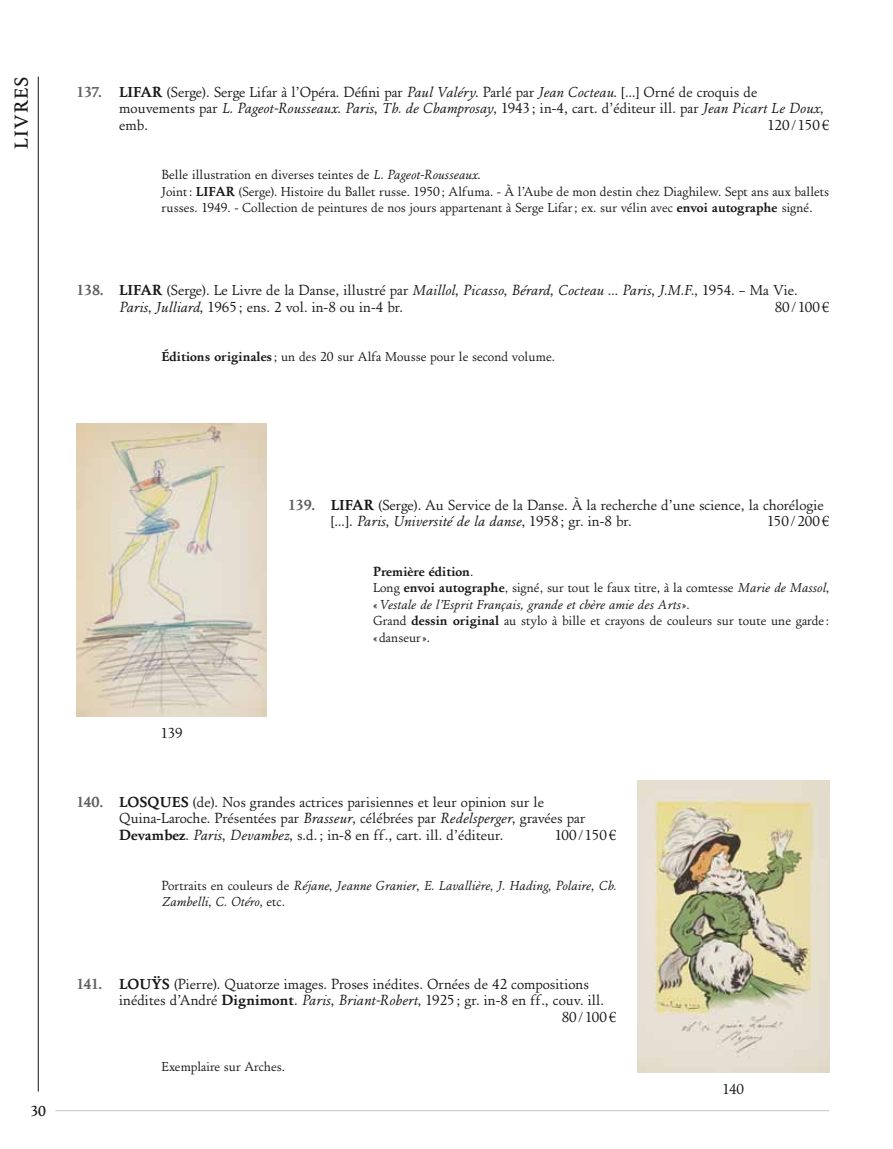
<style>
.page{position:relative;width:893px;height:1149px;background:#fff}
.page>*{position:absolute;margin:0;border:0;box-sizing:border-box;transform-origin:0 0}
.t1{font:500 19.5px "EADS Antic";color:#181716}
.t2{font:15px/16.5px "EADS Antic Normal";color:#181716}
.t3{font:500 15px "EADS Antic";color:#181716}
.t4{font:13.5px/16.5px "EADS Antic Normal";color:#181716}
.t5{font:italic 13.5px/16.5px "EADS Antic Normal";color:#181716}
.t6{font:700 13.5px "EADS Antic";color:#181716}
.s1{font-family:"EADS Antic";font-weight:700;color:#626261}
.s2{font-family:"EADS Antic";font-weight:700}
.s3{font-style:italic}
.s4{font-family:"EADS Antic Normal";font-weight:400}
.s5{font-style:normal}
</style>
<div class="page">
<hr style="left:55px;top:1109px;width:774px;height:1px;background:#c5c6c6">
<hr style="left:38px;top:77px;width:1px;height:1014px;background:#181716">
<img style="left:77px;top:423px;width:190px;height:293px">
<img style="left:637px;top:780px;width:192px;height:291px">
<h1 class="t1" style="left:10px;top:149px;width:74px;rotate:-90deg">LIVRES</h1>
<p class="t2" style="left:119px;top:84px;width:706px;text-indent:-43px"><span class="s1">137.</span> <span class="s2">LIFAR</span> (Serge). Serge Lifar à l’Opéra. Défini par <span class="s3">Paul Valéry</span>. Parlé par <span class="s3">Jean Cocteau</span>. […] Orné de croquis de mouvements par <span class="s3">L. Pageot-Rousseaux</span>. <span class="s3">Paris</span>, <span class="s3">Th. de Champrosay</span>, 1943 ; in-4, cart. d’éditeur ill. par <span class="s3">Jean Picart Le Doux</span>, emb.</p>
<p class="t2" style="left:767px;top:117px;width:63px">120 /150 €</p>
<p class="t4" style="left:162px;top:167px;width:669px">Belle illustration en diverses teintes de <span class="s3">L. Pageot-Rousseaux</span>.<br>Joint: <span class="s2">LIFAR</span> (Serge). Histoire du Ballet russe. 1950; Alfuma. - À l’Aube de mon destin chez Diaghilew. Sept ans aux ballets russes. 1949. - Collection de peintures de nos jours appartenant à Serge Lifar; ex. sur vélin avec <span class="s2">envoi autographe</span> signé.</p>
<p class="t2" style="left:119px;top:282px;width:680px;text-indent:-43px"><span class="s1">138.</span> <span class="s2">LIFAR</span> (Serge). Le Livre de la Danse, illustré par <span class="s3">Maillol</span>, <span class="s3">Picasso</span>, <span class="s3">Bérard</span>, <span class="s3">Cocteau</span> … <span class="s3">Paris</span>, <span class="s3">J.M.F.</span>, 1954. – Ma Vie.<br><span class="s3">Paris</span>, <span class="s3">Julliard</span>, 1965 ; ens. 2 vol. in-8 ou in-4 br.</p>
<p class="t2" style="left:775px;top:298px;width:56px">80/100€</p>
<p class="t4" style="left:162px;top:348px;width:395px"><span class="s2">Éditions originales</span> ; un des 20 sur Alfa Mousse pour le second volume.</p>
<p class="t2" style="left:331px;top:496px;width:495px;text-indent:-43px"><span class="s1">139.</span> <span class="s2">LIFAR</span> (Serge). Au Service de la Danse. À la recherche d’une science, la chorélogie […]. <span class="s3">Paris</span>, <span class="s3">Université de la danse</span>, 1958 ; gr. in-8 br.</p>
<p class="t2" style="left:767px;top:513px;width:64px">150/ 200€</p>
<p class="t2" style="left:161px;top:724px;width:24px">139</p>
<p class="t6" style="left:373px;top:563px;width:102px">Première édition<span class="s4">.</span></p>
<p class="t4" style="left:373px;top:579px;width:458px">Long <span class="s2">envoi autographe</span>, signé, sur tout le faux titre, à la comtesse <span class="s3">Marie de Massol</span>, «<span class="s3">Vestale de l’Esprit Français, grande et chère amie des Arts</span>».<br>Grand <span class="s2">dessin original</span> au stylo à bille et crayons de couleurs sur toute une garde : «danseur».</p>
<p class="t2" style="left:119px;top:793px;width:468px;text-indent:-43px"><span class="s1">140.</span> <span class="s2">LOSQUES</span> (de). Nos grandes actrices parisiennes et leur opinion sur le<br>Quina-Laroche. Présentées par <span class="s3">Brasseur</span>, célébrées par <span class="s3">Redelsperger</span>, gravées par<br><span class="s2">Devambez</span>. <span class="s3">Paris</span>, <span class="s3">Devambez</span>, s.d.; in-8 en ff., cart. ill. d’éditeur.</p>
<p class="t2" style="left:555px;top:826px;width:63px">100 / 150€</p>
<p class="t5" style="left:162px;top:876px;width:456px"><span class="s5">Portraits en couleurs de</span> Réjane<span class="s5">,</span> Jeanne Granier<span class="s5">,</span> E. Lavallière<span class="s5">,</span> J. Hading<span class="s5">,</span> Polaire<span class="s5">,</span> Ch.<br>Zambelli<span class="s5">,</span> C. Otéro<span class="s5">, etc.</span></p>
<p class="t3" style="left:30px;top:1102px;width:17px">30</p>
<p class="t2" style="left:77px;top:975px;width:514px"><span class="s1">141.</span> <span class="s2">LOUŸS</span> (Pierre). Quatorze images. Proses inédites. Ornées de 42 compositions</p>
<p class="t2" style="left:119px;top:991px;width:486px">inédites d’André <span class="s2">Dignimont</span>. <span class="s3">Paris</span>, <span class="s3">Briant-Robert</span>, 1925 ; gr. in-8 en ff., couv. ill.</p>
<p class="t2" style="left:562px;top:1008px;width:56px">80/100€</p>
<p class="t4" style="left:162px;top:1058px;width:125px">Exemplaire sur Arches.</p>
<p class="t2" style="left:723px;top:1080px;width:23px">140</p>
</div>
